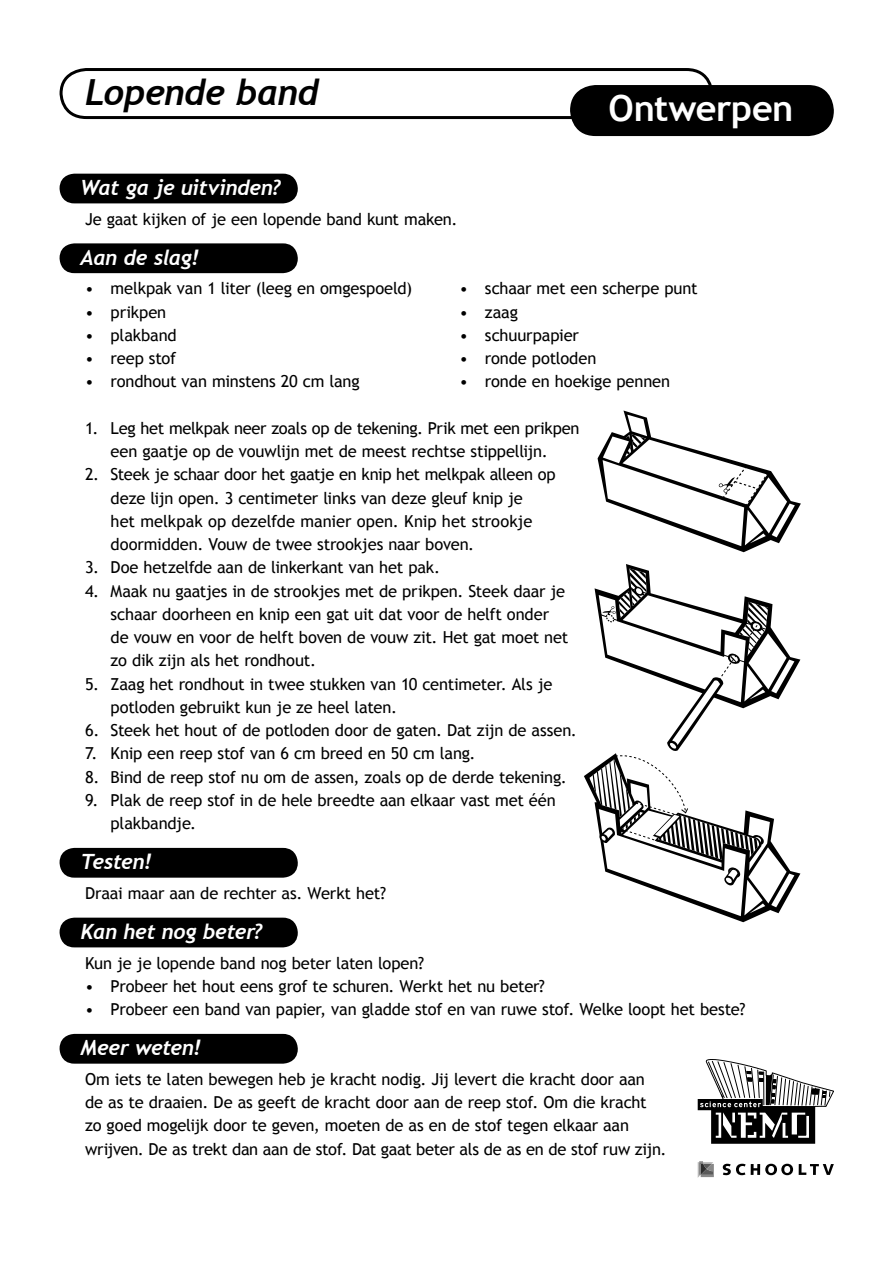
<style>
.page{position:relative;width:893px;height:1263px;background:#fff}
.page>*{position:absolute;margin:0;border:0;box-sizing:border-box;transform-origin:0 0}
.t1{font:italic 700 36px "Trebuchet";letter-spacing:-.01em;color:#000}
.t2{font:700 36px "Trebuchet MS";letter-spacing:-.01em;color:#fff}
.t3{font:italic 700 21px "Trebuchet";letter-spacing:-.015em;color:#fff}
.t4{font:16.5px/23.2px "Trebuchet MS";letter-spacing:-.01em;color:#000}
</style>
<div class="page">
<svg style="left:697px;top:1059px;width:137px;height:85px"></svg>
<svg style="left:697px;top:1161px;width:16px;height:17px"></svg>
<svg style="left:722px;top:1164px;width:8px;height:11px"></svg>
<svg style="left:736px;top:1164px;width:97px;height:11px"></svg>
<div style="left:60px;top:174px;width:238px;height:29px;background:#000;border-radius:15px"></div>
<div style="left:60px;top:243px;width:238px;height:30px;background:#000;border-radius:15px"></div>
<div style="left:60px;top:848px;width:238px;height:30px;background:#000;border-radius:15px"></div>
<div style="left:60px;top:918px;width:238px;height:29px;background:#000;border-radius:15px"></div>
<div style="left:60px;top:1034px;width:238px;height:30px;background:#000;border-radius:15px"></div>
<svg style="left:59px;top:68px;width:653px;height:52px"></svg>
<div style="left:570px;top:85px;width:263px;height:51px;background:#000;border-radius:26px"></div>
<svg style="left:584px;top:564px;width:216px;height:358px"></svg>
<svg style="left:597px;top:411px;width:203px;height:141px"></svg>
<h1 class="t1" style="left:85px;top:71px;width:235px">Lopende band</h1>
<p class="t3" style="left:80px;top:175px;width:202px">Wat ga je uitvinden?</p>
<p class="t4" style="left:85px;top:207px;width:374px">Je gaat kijken of je een lopende band kunt maken.</p>
<h1 class="t2" style="left:608px;top:87px;width:187px">Ontwerpen</h1>
<p class="t3" style="left:81px;top:245px;width:120px">Aan de slag!</p>
<p class="t4" style="left:85px;top:277px;width:328px">• melkpak van 1 liter (leeg en omgespoeld)</p>
<p class="t4" style="left:85px;top:300px;width:83px">• prikpen</p>
<p class="t4" style="left:85px;top:323px;width:93px">• plakband</p>
<p class="t4" style="left:85px;top:347px;width:93px">• reep stof</p>
<p class="t4" style="left:85px;top:370px;width:276px">• rondhout van minstens 20 cm lang</p>
<p class="t4" style="left:459px;top:277px;width:240px">• schaar met een scherpe punt</p>
<p class="t4" style="left:459px;top:300px;width:60px">• zaag</p>
<p class="t4" style="left:459px;top:323px;width:121px">• schuurpapier</p>
<p class="t4" style="left:459px;top:347px;width:138px">• ronde potloden</p>
<p class="t4" style="left:459px;top:370px;width:212px">• ronde en hoekige pennen</p>
<p class="t4" style="left:85px;top:416px;width:496px;text-align:center">1. Leg het melkpak neer zoals op de tekening. Prik met een prikpen een gaatje op de vouwlijn met de meest rechtse stippellijn.</p>
<p class="t4" style="left:111px;top:463px;width:446px;text-indent:-26px">2. Steek je schaar door het gaatje en knip het melkpak alleen op deze lijn open. 3 centimeter links van deze gleuf knip je<br>het melkpak op dezelfde manier open. Knip het strookje doormidden. Vouw de twee strookjes naar boven.</p>
<p class="t4" style="left:85px;top:556px;width:356px">3. Doe hetzelfde aan de linkerkant van het pak.</p>
<p class="t4" style="left:111px;top:579px;width:459px;text-indent:-26px">4. Maak nu gaatjes in de strookjes met de prikpen. Steek daar je schaar doorheen en knip een gat uit dat voor de helft onder de vouw en voor de helft boven de vouw zit. Het gat moet net zo dik zijn als het rondhout.</p>
<p class="t4" style="left:111px;top:672px;width:443px;text-indent:-26px">5. Zaag het rondhout in twee stukken van 10 centimeter. Als je potloden gebruikt kun je ze heel laten.</p>
<p class="t4" style="left:85px;top:719px;width:493px">6. Steek het hout of de potloden door de gaten. Dat zijn de assen.</p>
<p class="t4" style="left:85px;top:742px;width:392px">7. Knip een reep stof van 6 cm breed en 50 cm lang.</p>
<p class="t4" style="left:85px;top:765px;width:483px">8. Bind de reep stof nu om de assen, zoals op de derde tekening.</p>
<p class="t4" style="left:111px;top:788px;width:447px;text-indent:-26px">9. Plak de reep stof in de hele breedte aan elkaar vast met één plakbandje.</p>
<p class="t3" style="left:81px;top:849px;width:72px">Testen!</p>
<p class="t4" style="left:85px;top:881px;width:302px">Draai maar aan de rechter as. Werkt het?</p>
<p class="t3" style="left:81px;top:919px;width:184px">Kan het nog beter?</p>
<p class="t4" style="left:85px;top:951px;width:340px">Kun je je lopende band nog beter laten lopen?</p>
<p class="t4" style="left:85px;top:974px;width:461px">• Probeer het hout eens grof te schuren. Werkt het nu beter?</p>
<p class="t4" style="left:85px;top:998px;width:662px">• Probeer een band van papier, van gladde stof en van ruwe stof. Welke loopt het beste?</p>
<p class="t3" style="left:81px;top:1035px;width:122px">Meer weten!</p>
<p class="t4" style="left:85px;top:1067px;width:583px">Om iets te laten bewegen heb je kracht nodig. Jij levert die kracht door aan de as te draaien. De as geeft de kracht door aan de reep stof. Om die kracht zo goed mogelijk door te geven, moeten de as en de stof tegen elkaar aan wrijven. De as trekt dan aan de stof. Dat gaat beter als de as en de stof ruw zijn.</p>
</div>
